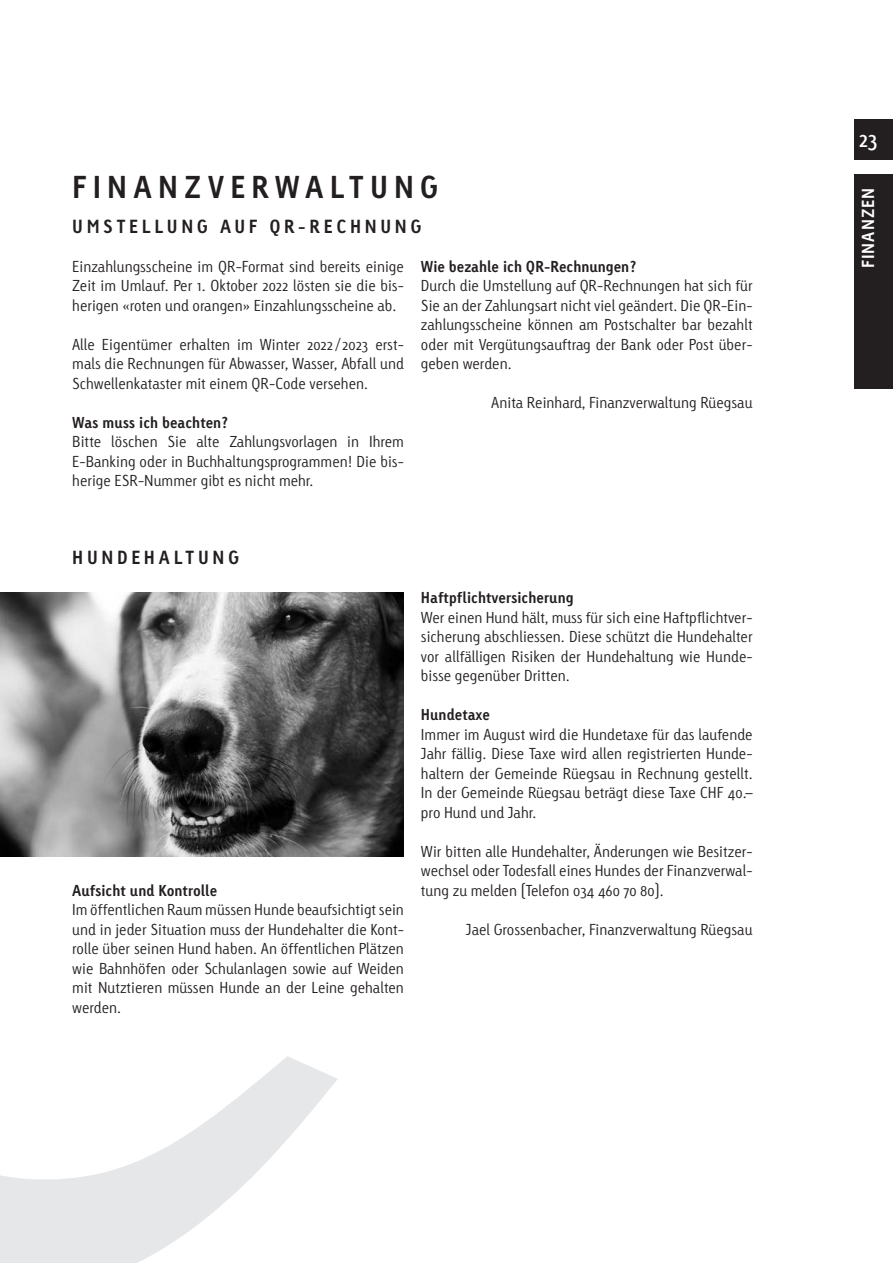
<style>
.page{position:relative;width:893px;height:1263px;background:#fff}
.page>*{position:absolute;margin:0;border:0;box-sizing:border-box;transform-origin:0 0}
.t1{font:700 30px "Linotype Tetria";letter-spacing:.2em;color:#231f20}
.t2{font:22.5px "Linotype Tetria";color:#fff}
.t3{font:700 18px "Linotype Tetria";letter-spacing:.205em;color:#231f20}
.t4{font:700 16.5px "Linotype Tetria";letter-spacing:.055em;color:#fff}
.t5{font:300 15px/19.5px "Linotype Tetria";color:#231f20;text-align:justify}
.t6{font:700 15px "Linotype Tetria";color:#231f20}
</style>
<div class="page">
<div style="left:853px;top:119px;width:40px;height:40px;background:#231f20"></div>
<div style="left:854px;top:174px;width:39px;height:215px;background:#231f20"></div>
<img style="left:0;top:592px;width:404px;height:265px">
<svg style="left:0;top:1056px;width:337px;height:207px"></svg>
<h1 class="t1" style="left:72px;top:169px;width:368px">FINANZVERWALTUNG</h1>
<p class="t3" style="left:72px;top:215px;width:351px">UMSTELLUNG AUF QR-RECHNUNG</p>
<p class="t5" style="left:72px;top:257px;width:333px">Einzahlungsscheine im QR-Format sind bereits einige Zeit im Umlauf. Per 1. Oktober 2022 lösten sie die bis&shy;herigen «roten und orangen» Einzahlungsscheine ab.</p>
<p class="t5" style="left:72px;top:335px;width:333px">Alle Eigentümer erhalten im Winter 2022 / 2023 erst&shy;mals die Rechnungen für Abwasser, Wasser, Abfall und Schwellenkataster mit einem QR-Code versehen.</p>
<p class="t6" style="left:72px;top:413px;width:158px">Was muss ich beachten?</p>
<p class="t5" style="left:72px;top:432px;width:333px">Bitte löschen Sie alte Zahlungsvorlagen in Ihrem E-Banking oder in Buchhaltungsprogrammen! Die bis&shy;herige ESR-Nummer gibt es nicht mehr.</p>
<p class="t6" style="left:421px;top:257px;width:217px">Wie bezahle ich QR-Rechnungen?</p>
<p class="t5" style="left:421px;top:276px;width:333px">Durch die Umstellung auf QR-Rechnungen hat sich für Sie an der Zahlungsart nicht viel geändert. Die QR-Ein&shy;zahlungsscheine können am Postschalter bar bezahlt oder mit Vergütungsauftrag der Bank oder Post über&shy;geben werden.</p>
<p class="t5" style="left:491px;top:393px;width:263px">Anita Reinhard, Finanzverwaltung Rüegsau</p>
<p class="t3" style="left:72px;top:546px;width:168px">HUNDEHALTUNG</p>
<p class="t6" style="left:72px;top:881px;width:147px">Aufsicht und Kontrolle</p>
<p class="t5" style="left:72px;top:900px;width:333px">Im öffentlichen Raum müssen Hunde beaufsichtigt sein und in jeder Situation muss der Hundehalter die Kont&shy;rolle über seinen Hund haben. An öffentlichen Plätzen wie Bahnhöfen oder Schulanlagen sowie auf Weiden mit Nutztieren müssen Hunde an der Leine gehalten werden.</p>
<p class="t6" style="left:421px;top:588px;width:154px">Haftpflichtversicherung</p>
<p class="t5" style="left:421px;top:608px;width:333px">Wer einen Hund hält, muss für sich eine Haftpflichtver&shy;sicherung abschliessen. Diese schützt die Hundehalter vor allfälligen Risiken der Hundehaltung wie Hunde&shy;bisse gegenüber Dritten.</p>
<p class="t6" style="left:421px;top:705px;width:71px">Hundetaxe</p>
<p class="t5" style="left:421px;top:725px;width:333px">Immer im August wird die Hundetaxe für das laufende Jahr fällig. Diese Taxe wird allen registrierten Hunde&shy;haltern der Gemeinde Rüegsau in Rechnung gestellt.<br>In der Gemeinde Rüegsau beträgt diese Taxe CHF 40.– pro Hund und Jahr.</p>
<p class="t5" style="left:421px;top:842px;width:333px">Wir bitten alle Hundehalter, Änderungen wie Besitzer&shy;wechsel oder Todesfall eines Hundes der Finanzverwal&shy;tung zu melden (Telefon 034 460 70 80).</p>
<p class="t5" style="left:466px;top:920px;width:288px">Jael Grossenbacher, Finanzverwaltung Rüegsau</p>
<h2 class="t2" style="left:859px;top:125px;width:20px">23</h2>
<p class="t4" style="left:858px;top:268px;width:82px;rotate:-90deg">FINANZEN</p>
</div>
